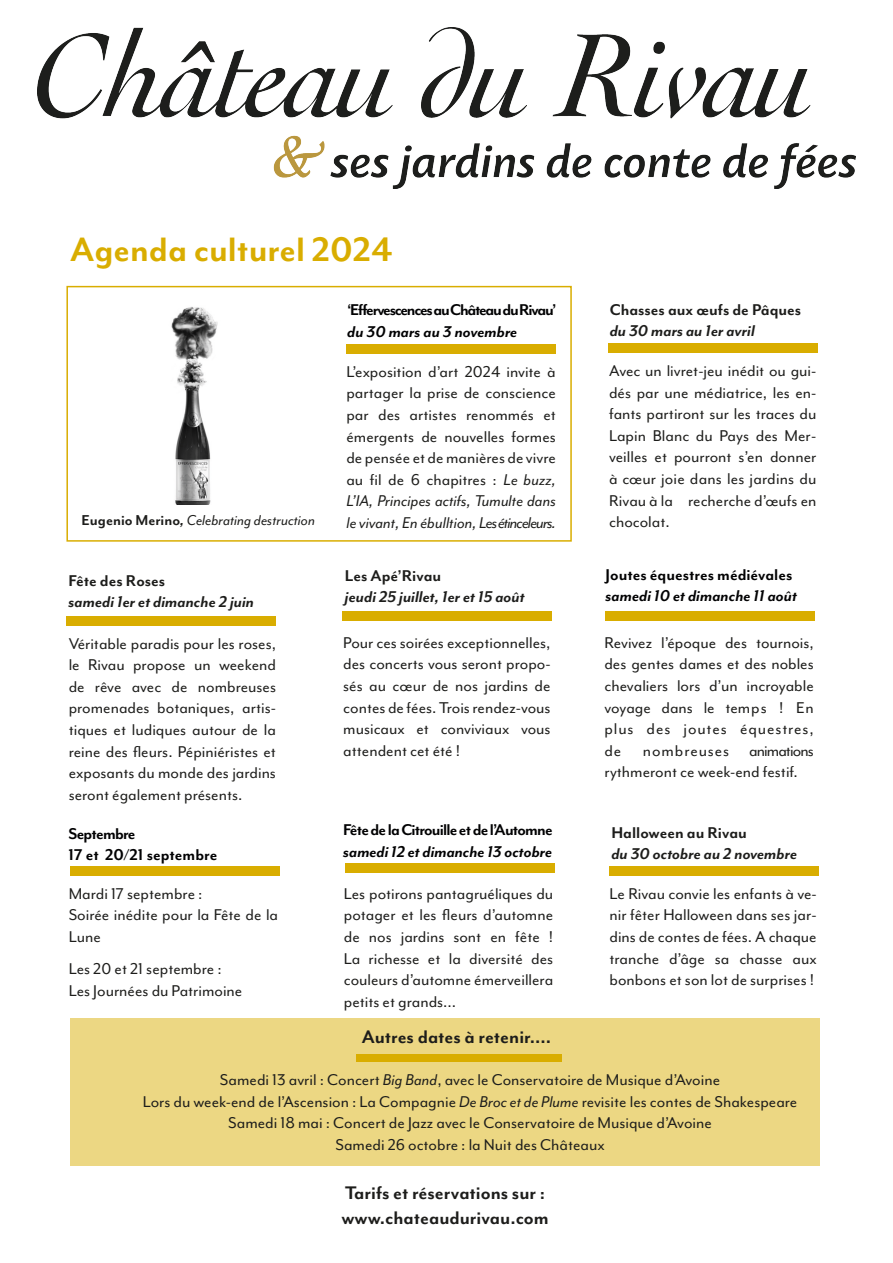
<style>
.page{position:relative;width:893px;height:1263px;background:#fff}
.page>*{position:absolute;margin:0;border:0;box-sizing:border-box;transform-origin:0 0}
.t1{font:700 39px "Mr Eaves Mod OT";color:#d9ad00}
.t2{font:700 21px "Mr Eaves Mod OT";color:#1d1d1b}
.t3{font:18px/21.6px "Mr Eaves Mod OT";color:#1d1d1b;text-align:justify}
.t4{font:italic 700 18px "Mr Eaves Mod OT";color:#1d1d1b}
.t5{font:italic 700 18px "Mr Eaves Mod OT";color:#020203}
.t6{font:700 18px "Mr Eaves Mod OT";color:#1d1d1b}
.t7{font:700 18px "Mr Eaves Mod OT";color:#020203}
.t8{font:700 18px "Mr Eaves Mod OT";letter-spacing:-.045em;color:#020203}
.t9{font:700 18px "Mr Eaves Mod OT";letter-spacing:-.07em;color:#020203}
.t10{font:italic 16.5px "Mr Eaves Mod OT";color:#1d1d1b}
.s1{font-weight:700;font-style:normal}
.s2{font-weight:700}
.s3{font-style:italic}
</style>
<div class="page">
<div style="left:70px;top:1018px;width:749px;height:148px;background:#ecd783"></div>
<div style="left:608px;top:343px;width:210px;height:10px;background:#d9ad00"></div>
<div style="left:346px;top:344px;width:210px;height:9px;background:#d9ad00"></div>
<div style="left:66px;top:616px;width:210px;height:9px;background:#d9ad00"></div>
<div style="left:342px;top:612px;width:210px;height:9px;background:#d9ad00"></div>
<div style="left:605px;top:612px;width:210px;height:9px;background:#d9ad00"></div>
<div style="left:356px;top:1054px;width:205px;height:7px;background:#d9ad00"></div>
<div style="left:609px;top:867px;width:210px;height:9px;background:#d9ad00"></div>
<div style="left:345px;top:863px;width:210px;height:9px;background:#d9ad00"></div>
<img style="left:171px;top:307px;width:47px;height:197px">
<div style="left:70px;top:867px;width:210px;height:9px;background:#d9ad00"></div>
<img style="left:37px;top:28px;width:819px;height:160px">
<div style="left:66px;top:286px;width:506px;height:256px;border:2px solid #d9ad00"></div>
<p class="t1" style="left:70px;top:228px;width:324px">Agenda culturel 2024</p>
<p class="t10" style="left:82px;top:511px;width:235px"><span class="s1">Eugenio Merino</span><span class="s2">,</span> Celebrating destruction</p>
<p class="t6" style="left:69px;top:570px;width:98px">Fête des Roses</p>
<p class="t4" style="left:69px;top:592px;width:187px">samedi 1er et dimanche 2 juin</p>
<p class="t9" style="left:347px;top:300px;width:211px">‘Effervescences au Château du Rivau’</p>
<p class="t5" style="left:347px;top:322px;width:172px">du 30 mars au 3 novembre</p>
<p class="t3" style="left:346px;top:360px;width:211px">L’exposition d’art 2024 invite à partager la prise de conscience par des artistes renommés et émergents de nouvelles formes de pensée et de manières de vivre au fil de 6 chapitres : <span class="s3">Le buzz, L’IA, Principes actifs, Tumulte dans le vivant, En ébulltion, Les étinceleurs.</span></p>
<p class="t6" style="left:345px;top:565px;width:98px">Les Apé’Rivau</p>
<p class="t4" style="left:345px;top:587px;width:181px">jeudi 25 juillet, 1er et 15 août</p>
<p class="t6" style="left:610px;top:299px;width:193px">Chasses aux œufs de Pâques</p>
<p class="t4" style="left:610px;top:321px;width:147px">du 30 mars au 1er avril</p>
<p class="t3" style="left:609px;top:360px;width:209px">Avec un livret-jeu inédit ou gui&shy;dés par une médiatrice, les en&shy;fants partiront sur les traces du Lapin Blanc du Pays des Mer&shy;veilles et pourront s’en donner à cœur joie dans les jardins du Rivau à la recherche d’œufs en chocolat.</p>
<p class="t7" style="left:606px;top:564px;width:188px">Joutes équestres médiévales</p>
<p class="t5" style="left:606px;top:586px;width:193px">samedi 10 et dimanche 11 août</p>
<p class="t3" style="left:69px;top:632px;width:209px">Véritable paradis pour les roses, le Rivau propose un weekend de rêve avec de nombreuses promenades botaniques, artis&shy;tiques et ludiques autour de la reine des fleurs. Pépiniéristes et exposants du monde des jardins seront également présents.</p>
<p class="t8" style="left:69px;top:823px;width:68px">Septembre</p>
<p class="t7" style="left:69px;top:845px;width:150px">17 et 20/21 septembre</p>
<p class="t3" style="left:69px;top:882px;width:135px">Mardi 17 septembre :</p>
<p class="t3" style="left:69px;top:904px;width:211px">Soirée inédite pour la Fête de la<br>Lune</p>
<p class="t3" style="left:69px;top:958px;width:155px">Les 20 et 21 septembre :</p>
<p class="t3" style="left:69px;top:980px;width:175px">Les Journées du Patrimoine</p>
<p class="t3" style="left:343px;top:631px;width:209px">Pour ces soirées exceptionnelles, des concerts vous seront propo&shy;sés au cœur de nos jardins de contes de fées. Trois rendez-vous musicaux et conviviaux vous attendent cet été !</p>
<p class="t3" style="left:604px;top:631px;width:211px">Revivez l’époque des tournois, des gentes dames et des nobles chevaliers lors d’un incroyable voyage dans le temps ! En plus des joutes équestres, de nombreuses animations</p>
<p class="t3" style="left:604px;top:761px;width:195px">rythmeront ce week-end festif.</p>
<p class="t8" style="left:343px;top:819px;width:211px">Fête de la Citrouille et de l’Automne</p>
<p class="t5" style="left:343px;top:841px;width:210px">samedi 12 et dimanche 13 octobre</p>
<p class="t3" style="left:344px;top:882px;width:211px">Les potirons pantagruéliques du potager et les fleurs d’automne de nos jardins sont en fête !</p>
<p class="t3" style="left:344px;top:947px;width:211px">La richesse et la diversité des couleurs d’automne émerveillera petits et grands...</p>
<p class="t2" style="left:362px;top:1024px;width:191px">Autres dates à retenir....</p>
<p class="t6" style="left:611px;top:822px;width:137px">Halloween au Rivau</p>
<p class="t4" style="left:611px;top:844px;width:187px">du 30 octobre au 2 novembre</p>
<p class="t3" style="left:609px;top:882px;width:209px">Le Rivau convie les enfants à ve&shy;nir fêter Halloween dans ses jar&shy;dins de contes de fées. A chaque tranche d’âge sa chasse aux bonbons et son lot de surprises !</p>
<p class="t3" style="left:220px;top:1069px;width:502px">Samedi 13 avril : Concert <span class="s3">Big Band</span>, avec le Conservatoire de Musique d’Avoine</p>
<p class="t3" style="left:143px;top:1090px;width:656px">Lors du week-end de l’Ascension : La Compagnie <span class="s3">De Broc et de Plume</span> revisite les contes de Shakespeare</p>
<p class="t3" style="left:228px;top:1112px;width:485px">Samedi 18 mai : Concert de Jazz avec le Conservatoire de Musique d’Avoine</p>
<p class="t3" style="left:335px;top:1133px;width:271px">Samedi 26 octobre : la Nuit des Châteaux</p>
<p class="t2" style="left:345px;top:1180px;width:201px">Tarifs et réservations sur :</p>
<p class="t2" style="left:341px;top:1206px;width:209px">www.chateaudurivau.com</p>
</div>
